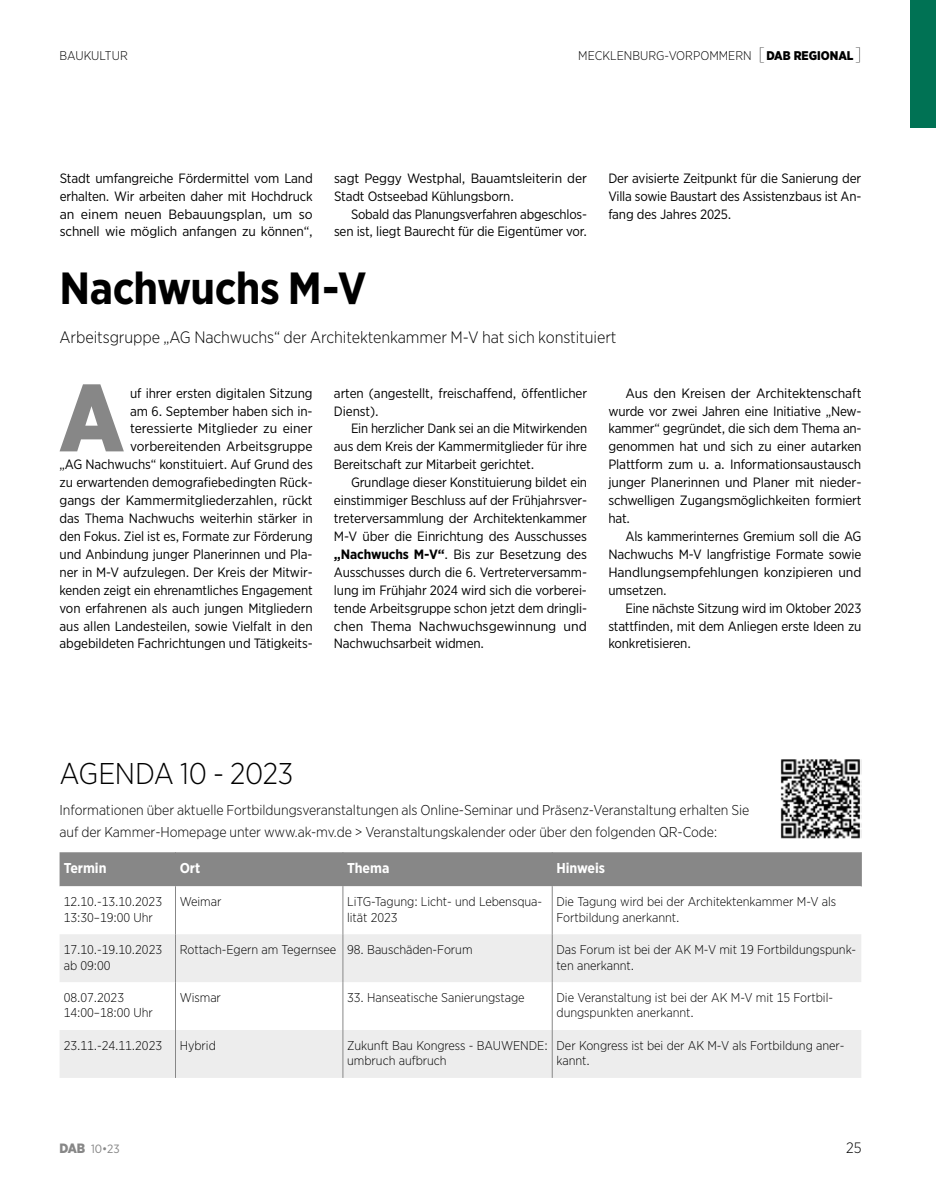
<style>
.page{position:relative;width:936px;height:1191px;background:#fff}
.page>*{position:absolute;margin:0;border:0;box-sizing:border-box;transform-origin:0 0}
.t1{font:900 95.25px "Gotham Narrow";color:#878787}
.t2{font:700 45px "Gotham Narrow";letter-spacing:-.015em;color:#000}
.t3{font:300 30px "Gotham Narrow";letter-spacing:-.015em;color:#000}
.t4{font:300 16.5px "Gotham Narrow";letter-spacing:-.005em;color:#000}
.t5{font:300 15px "Gotham Narrow";color:#000}
.t6{font:300 14.25px/22.2px "Gotham Narrow";letter-spacing:-.005em;color:#000}
.t7{font:700 14.25px "Gotham Narrow";letter-spacing:-.005em;color:#fff}
.t8{font:13.5px/17.9px "Gotham Narrow";letter-spacing:-.01em;color:#000;text-align:justify}
.t9{font:13.5px/17.9px "Gotham Narrow";letter-spacing:-.01em;color:#000;text-align:justify;scale:1.04 1}
.t10{font:300 12.75px/15.8px "Gotham Narrow";letter-spacing:-.005em;color:#000}
.t11{font:300 12.6px "Gotham Narrow";color:#000}
.t12{font:12px "Gotham Narrow";color:#878787}
.s1{font-weight:100;font-size:18px}
.s2{font-weight:900}
.s3{font-weight:700}
.s4{font-weight:900;font-size:13.5px}
</style>
<div class="page">
<div style="left:60px;top:852px;width:801px;height:34px;background:#878787"></div>
<svg style="left:60px;top:886px;width:801px;height:48px"></svg>
<svg style="left:60px;top:934px;width:801px;height:143px;fill:#ededed"></svg>
<hr style="left:175px;top:886px;width:1px;height:48px;background:#878787">
<hr style="left:342px;top:886px;width:1px;height:48px;background:#878787">
<hr style="left:552px;top:886px;width:1px;height:48px;background:#878787">
<hr style="left:175px;top:934px;width:1px;height:48px;background:#878787">
<hr style="left:342px;top:934px;width:1px;height:48px;background:#878787">
<hr style="left:552px;top:934px;width:1px;height:48px;background:#878787">
<hr style="left:175px;top:982px;width:1px;height:48px;background:#878787">
<hr style="left:342px;top:982px;width:1px;height:48px;background:#878787">
<hr style="left:552px;top:982px;width:1px;height:48px;background:#878787">
<hr style="left:175px;top:1030px;width:1px;height:47px;background:#878787">
<hr style="left:342px;top:1030px;width:1px;height:47px;background:#878787">
<hr style="left:552px;top:1030px;width:1px;height:47px;background:#878787">
<hr style="left:175px;top:852px;width:1px;height:34px;background:#878787">
<hr style="left:342px;top:852px;width:1px;height:34px;background:#878787">
<hr style="left:552px;top:852px;width:1px;height:34px;background:#878787">
<hr style="left:861px;top:852px;width:1px;height:34px;background:#878787">
<img style="left:780px;top:759px;width:81px;height:80px">
<div style="left:910px;top:0;width:25px;height:128px;background:#007254"></div>
<p class="t11" style="left:60px;top:48px;width:70px">BAUKULTUR</p>
<p class="t11" style="left:578px;top:48px;width:285px">MECKLENBURG-VORPOMMERN <span class="s1">[</span><span class="s2">DAB REGIONAL</span><span class="s1">]</span></p>
<p class="t8" style="left:60px;top:169px;width:254px">Stadt umfangreiche Fördermittel vom Land erhalten. Wir arbeiten daher mit Hochdruck an einem neuen Bebauungsplan, um so schnell wie möglich anfangen zu können“,</p>
<p class="t8" style="left:334px;top:169px;width:254px">sagt Peggy Westphal, Bauamtsleiterin der<br>Stadt Ostseebad Kühlungsborn.</p>
<p class="t8" style="left:334px;top:205px;width:254px;text-align:right">Sobald das Planungsverfahren abgeschlos&shy;sen ist, liegt Baurecht für die Eigentümer vor.</p>
<p class="t8" style="left:608px;top:169px;width:254px">Der avisierte Zeitpunkt für die Sanierung der Villa sowie Baustart des Assistenzbaus ist An&shy;fang des Jahres 2025.</p>
<h2 class="t2" style="left:60px;top:259px;width:308px">Nachwuchs M-V</h2>
<p class="t4" style="left:60px;top:327px;width:558px">Arbeitsgruppe „AG Nachwuchs“ der Architektenkammer M-V hat sich konstituiert</p>
<h1 class="t1" style="left:59px;top:355px;width:66px">A</h1>
<p class="t8" style="left:60px;top:384px;width:255px;text-align:right">uf ihrer ersten digitalen Sitzung<br>am 6. September haben sich in-<br>teressierte Mitglieder zu einer vorbereitenden Arbeitsgruppe<br>„AG Nachwuchs“ konstituiert. Auf Grund des zu erwartenden demografiebedingten Rück&shy;gangs der Kammermitgliederzahlen, rückt das Thema Nachwuchs weiterhin stärker in den Fokus. Ziel ist es, Formate zur Förderung und Anbindung junger Planerinnen und Pla&shy;ner in M-V aufzulegen. Der Kreis der Mitwir&shy;kenden zeigt ein ehrenamtliches Engagement von erfahrenen als auch jungen Mitgliedern aus allen Landesteilen, sowie Vielfalt in den abgebildeten Fachrichtungen und Tätigkeits-</p>
<p class="t8" style="left:334px;top:384px;width:254px">arten (angestellt, freischaffend, öffentlicher<br>Dienst).</p>
<p class="t8" style="left:334px;top:419px;width:255px;text-indent:17px">Ein herzlicher Dank sei an die Mitwirkenden aus dem Kreis der Kammermitglieder für ihre Bereitschaft zur Mitarbeit gerichtet.</p>
<p class="t8" style="left:334px;top:473px;width:255px;text-indent:17px">Grundlage dieser Konstituierung bildet ein einstimmiger Beschluss auf der Frühjahrsver&shy;treterversammlung der Architektenkammer M-V über die Einrichtung des Ausschusses <span class="s3">„Nachwuchs M-V“</span>. Bis zur Besetzung des Ausschusses durch die 6. Vertreterversamm&shy;lung im Frühjahr 2024 wird sich die vorberei&shy;tende Arbeitsgruppe schon jetzt dem dringli&shy;chen Thema Nachwuchsgewinnung und Nachwuchsarbeit widmen.</p>
<p class="t9" style="left:608px;top:384px;width:245px;text-indent:17px">Aus den Kreisen der Architektenschaft wurde vor zwei Jahren eine Initiative „New&shy;kammer“ gegründet, die sich dem Thema an&shy;genommen hat und sich zu einer autarken Plattform zum u. a. Informationsaustausch junger Planerinnen und Planer mit nieder&shy;schwelligen Zugangsmöglichkeiten formiert hat.</p>
<p class="t8" style="left:608px;top:527px;width:254px;text-indent:17px">Als kammerinternes Gremium soll die AG Nachwuchs M-V langfristige Formate sowie Handlungsempfehlungen konzipieren und umsetzen.</p>
<p class="t8" style="left:608px;top:598px;width:254px;text-indent:17px">Eine nächste Sitzung wird im Oktober 2023 stattfinden, mit dem Anliegen erste Ideen zu konkretisieren.</p>
<h3 class="t3" style="left:60px;top:755px;width:235px">AGENDA 10 - 2023</h3>
<p class="t6" style="left:60px;top:798px;width:691px">Informationen über aktuelle Fortbildungsveranstaltungen als Online-Seminar und Präsenz-Veranstaltung erhalten Sie auf der Kammer-Homepage unter www.ak-mv.de &gt; Veranstaltungskalender oder über den folgenden QR-Code:</p>
<p class="t7" style="left:64px;top:858px;width:44px">Termin</p>
<p class="t7" style="left:180px;top:858px;width:22px">Ort</p>
<p class="t7" style="left:347px;top:858px;width:44px">Thema</p>
<p class="t7" style="left:556px;top:858px;width:50px">Hinweis</p>
<p class="t10" style="left:64px;top:893px;width:100px">12.10.-13.10.2023<br>13:30–19:00 Uhr</p>
<p class="t10" style="left:180px;top:893px;width:43px">Weimar</p>
<p class="t10" style="left:347px;top:893px;width:196px">LiTG-Tagung: Licht- und Lebensqua&shy;lität 2023</p>
<p class="t10" style="left:556px;top:893px;width:281px">Die Tagung wird bei der Architektenkammer M-V als<br>Fortbildung anerkannt.</p>
<p class="t10" style="left:64px;top:941px;width:100px">17.10.-19.10.2023 ab 09:00</p>
<p class="t10" style="left:180px;top:941px;width:294px">Rottach-Egern am Tegernsee 98. Bauschäden-Forum</p>
<p class="t10" style="left:556px;top:941px;width:301px">Das Forum ist bei der AK M-V mit 19 Fortbildungspunk&shy;ten anerkannt.</p>
<p class="t10" style="left:64px;top:989px;width:91px">08.07.2023<br>14:00–18:00 Uhr</p>
<p class="t10" style="left:180px;top:989px;width:43px">Wismar</p>
<p class="t10" style="left:347px;top:989px;width:179px">33. Hanseatische Sanierungstage</p>
<p class="t10" style="left:556px;top:989px;width:278px">Die Veranstaltung ist bei der AK M-V mit 15 Fortbil&shy;dungspunkten anerkannt.</p>
<p class="t10" style="left:64px;top:1037px;width:100px">23.11.-24.11.2023</p>
<p class="t10" style="left:180px;top:1037px;width:38px">Hybrid</p>
<p class="t10" style="left:347px;top:1037px;width:202px">Zukunft Bau Kongress - BAUWENDE: umbruch aufbruch</p>
<p class="t10" style="left:556px;top:1037px;width:289px">Der Kongress ist bei der AK M-V als Fortbildung aner&shy;kannt.</p>
<p class="t12" style="left:60px;top:1141px;width:62px"><span class="s4">DAB</span> 10•23</p>
<p class="t5" style="left:846px;top:1138px;width:17px">25</p>
</div>
